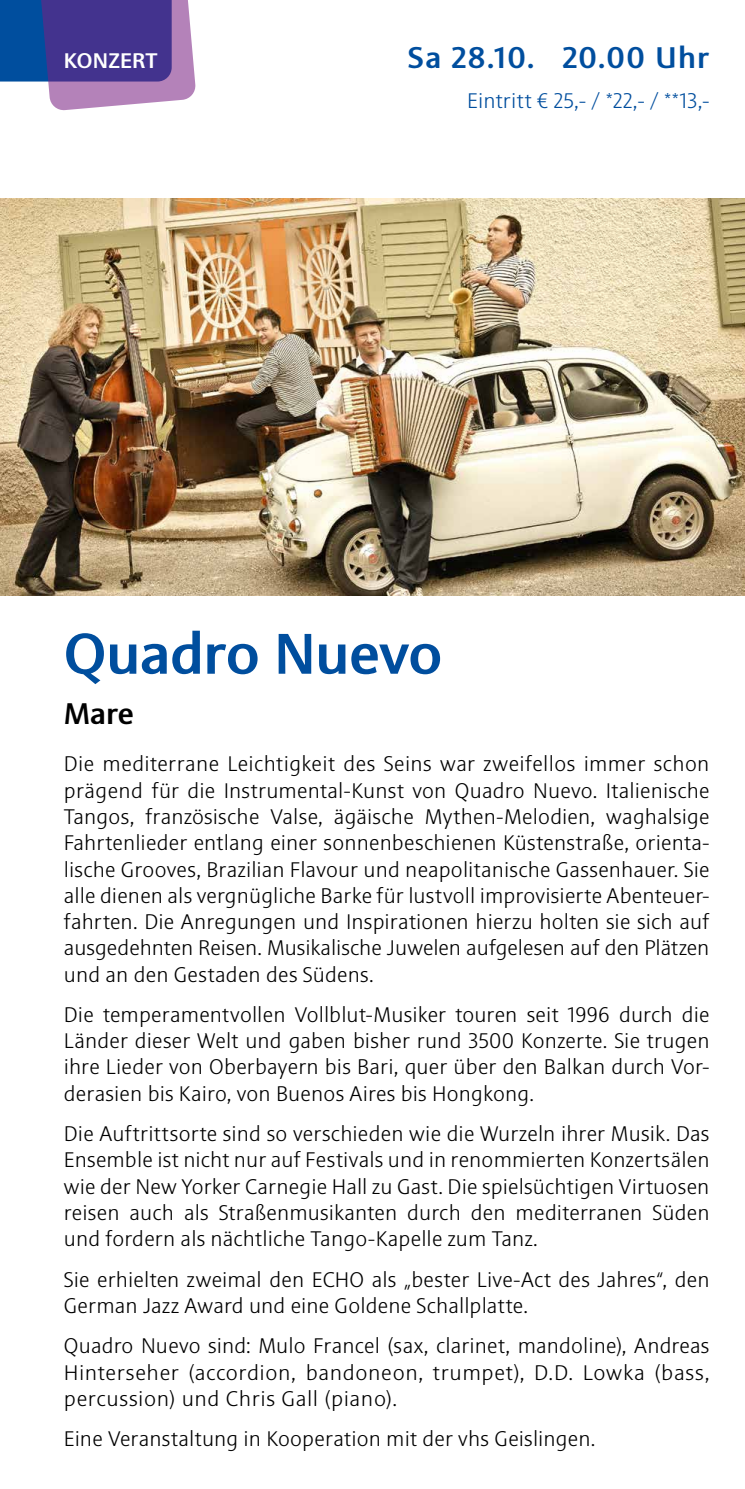
<style>
.page{position:relative;width:745px;height:1489px;background:#fff}
.page>*{position:absolute;margin:0;border:0;box-sizing:border-box;transform-origin:0 0}
.t1{font:500 57.5px "Sinova Pro";letter-spacing:-.01em;color:#004e9e}
.t2{font:500 30px "Sinova Pro";letter-spacing:.045em;color:#004e9e}
.t3{font:500 30px "Sinova Pro";color:#000}
.t4{font:300 21.25px/26.2px "Sinova Pro";letter-spacing:.01em;color:#000;text-align:justify}
.t5{font:300 21.25px "Sinova Pro";letter-spacing:.015em;color:#004e9e}
.t6{font:500 21.25px "Sinova Pro";letter-spacing:.01em;color:#fff}
</style>
<div class="page">
<svg style="left:0;top:0;width:196px;height:111px;background:#6963a9"></svg>
<img style="left:0;top:198px;width:744px;height:397px">
<p class="t6" style="left:64px;top:48px;width:95px">KONZERT</p>
<h2 class="t2" style="left:408px;top:40px;width:303px">Sa 28.10. 20.00 Uhr</h2>
<p class="t5" style="left:467px;top:89px;width:243px">Eintritt € 25,- / *22,- / **13,-</p>
<h1 class="t1" style="left:64px;top:619px;width:379px">Quadro Nuevo</h1>
<h2 class="t3" style="left:64px;top:695px;width:71px">Mare</h2>
<p class="t4" style="left:64px;top:751px;width:646px">Die mediterrane Leichtigkeit des Seins war zweifellos immer schon prägend für die Instrumental-Kunst von Quadro Nuevo. Italienische Tangos, französische Valse, ägäische Mythen-Melodien, waghalsige Fahrtenlieder entlang einer sonnenbeschienen Küstenstraße, orienta&shy;lische Grooves, Brazilian Flavour und neapolitanische Gassenhauer. Sie alle dienen als vergnügliche Barke für lustvoll improvisierte Abenteuer&shy;fahrten. Die Anregungen und Inspirationen hierzu holten sie sich auf ausgedehnten Reisen. Musikalische Juwelen aufgelesen auf den Plätzen und an den Gestaden des Südens.</p>
<p class="t4" style="left:64px;top:1001px;width:646px">Die temperamentvollen Vollblut-Musiker touren seit 1996 durch die Länder dieser Welt und gaben bisher rund 3500 Konzerte. Sie trugen ihre Lieder von Oberbayern bis Bari, quer über den Balkan durch Vor&shy;derasien bis Kairo, von Buenos Aires bis Hongkong.</p>
<p class="t4" style="left:64px;top:1120px;width:646px">Die Auftrittsorte sind so verschieden wie die Wurzeln ihrer Musik. Das Ensemble ist nicht nur auf Festivals und in renommierten Konzertsälen wie der New Yorker Carnegie Hall zu Gast. Die spielsüchtigen Virtuosen reisen auch als Straßenmusikanten durch den mediterranen Süden und fordern als nächtliche Tango-Kapelle zum Tanz.</p>
<p class="t4" style="left:64px;top:1266px;width:646px">Sie erhielten zweimal den ECHO als „bester Live-Act des Jahres“, den<br>German Jazz Award und eine Goldene Schallplatte.</p>
<p class="t4" style="left:64px;top:1332px;width:646px">Quadro Nuevo sind: Mulo Francel (sax, clarinet, mandoline), Andreas Hinterseher (accordion, bandoneon, trumpet), D.D. Lowka (bass, percussion) und Chris Gall (piano).</p>
<p class="t4" style="left:64px;top:1425px;width:533px">Eine Veranstaltung in Kooperation mit der vhs Geislingen.</p>
</div>
